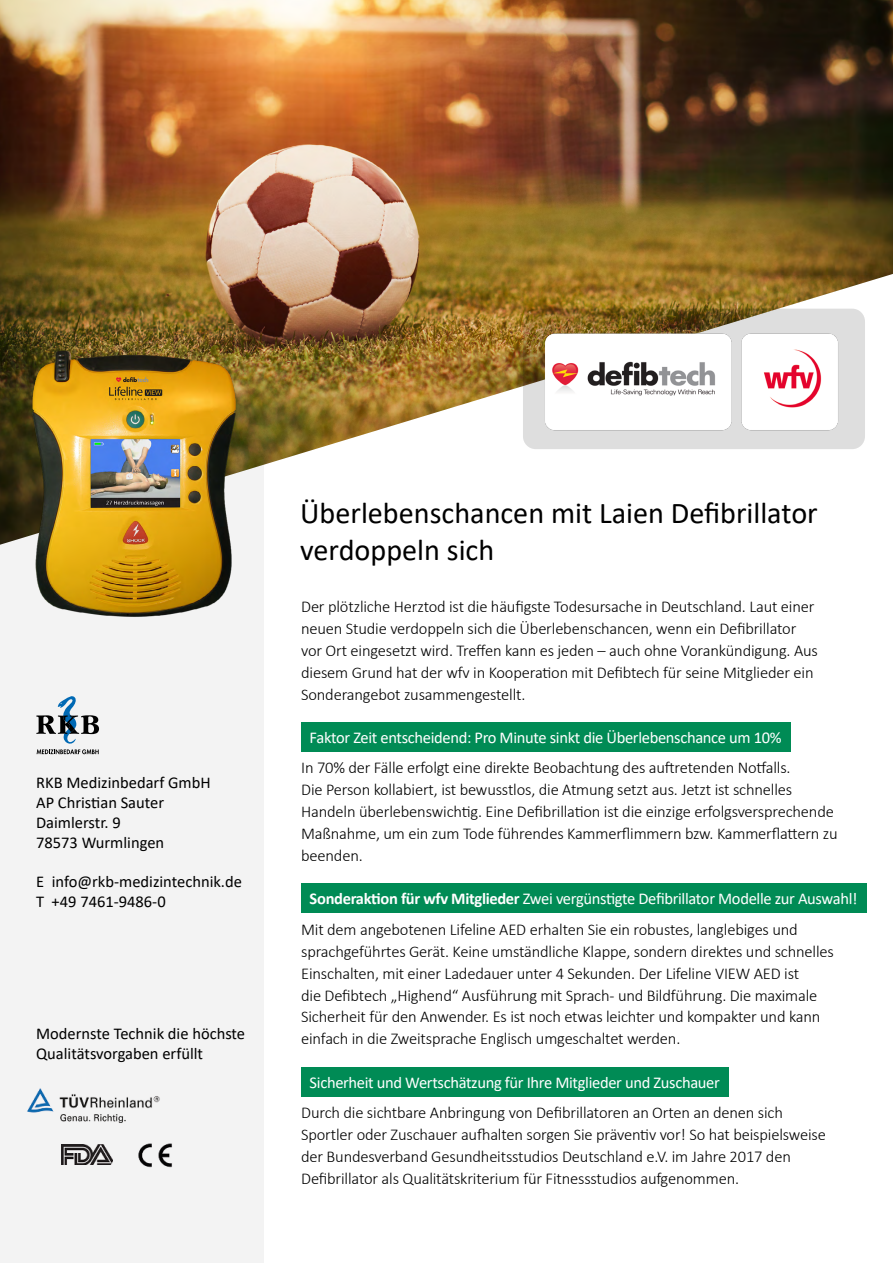
<style>
.page{position:relative;width:893px;height:1263px;background:#fff}
.page>*{position:absolute;margin:0;border:0;box-sizing:border-box;transform-origin:0 0}
.t1{font:30.15px/36.3px "Calibri";color:#000}
.t2{font:300 16.5px/21.9px "Calibri";letter-spacing:-.01em;color:#000}
.t3{font:16.5px/19.8px "Calibri";color:#000}
.t4{font:16.5px "Calibri";letter-spacing:-.02em;color:#fff}
.s1{font-weight:700;color:#fff}
.s2{font-weight:400;color:#fff}
</style>
<div class="page">
<div style="left:0;top:441px;width:263px;height:822px;background:#f3f3f3"></div>
<img style="left:0;top:0;width:893px;height:545px">
<img style="left:27px;top:1088px;width:133px;height:35px">
<img style="left:138px;top:1143px;width:34px;height:25px">
<img style="left:61px;top:1144px;width:51px;height:21px">
<svg style="left:523px;top:309px;width:342px;height:140px;background:#d5d2cc"></svg>
<img style="left:530px;top:304px;width:322px;height:137px">
<div style="left:301px;top:722px;width:489px;height:29px;background:#008b55"></div>
<div style="left:301px;top:883px;width:565px;height:30px;background:#008b55"></div>
<div style="left:301px;top:1067px;width:427px;height:29px;background:#008b55"></div>
<svg style="left:36px;top:696px;width:63px;height:58px"></svg>
<img style="left:26px;top:342px;width:213px;height:275px">
<p class="t3" style="left:36px;top:772px;width:176px">RKB Medizinbedarf GmbH<br>AP Christian Sauter<br>Daimlerstr. 9<br>78573 Wurmlingen</p>
<p class="t3" style="left:36px;top:871px;width:207px">E info@rkb-medizintechnik.de<br>T +49 7461-9486-0</p>
<p class="t3" style="left:36px;top:1023px;width:211px">Modernste Technik die höchste<br>Qualitätsvorgaben erfüllt</p>
<h1 class="t1" style="left:300px;top:494px;width:519px">Überlebenschancen mit Laien Defibrillator verdoppeln sich</h1>
<p class="t2" style="left:301px;top:595px;width:518px">Der plötzliche Herztod ist die häufigste Todesursache in Deutschland. Laut einer neuen Studie verdoppeln sich die Überlebenschancen, wenn ein Defibrillator vor Ort eingesetzt wird. Treffen kann es jeden – auch ohne Vorankündigung. Aus diesem Grund hat der wfv in Kooperation mit Defibtech für seine Mitglieder ein Sonderangebot zusammengestellt.</p>
<p class="t4" style="left:310px;top:726px;width:473px">Faktor Zeit entscheidend: Pro Minute sinkt die Überlebenschance um 10%</p>
<p class="t2" style="left:301px;top:757px;width:538px">In 70% der Fälle erfolgt eine direkte Beobachtung des auftretenden Notfalls.<br>Die Person kollabiert, ist bewusstlos, die Atmung setzt aus. Jetzt ist schnelles Handeln überlebenswichtig. Eine Defibrillation ist die einzige erfolgsversprechende Maßnahme, um ein zum Tode führendes Kammerflimmern bzw. Kammerflattern zu beenden.</p>
<p class="t2" style="left:301px;top:883px;width:558px;line-height:30.5px;text-indent:8px"><span class="s1">Sonderaktion für wfv Mitglieder</span> <span class="s2">Zwei vergünstigte Defibrillator Modelle zur Auswahl!<br></span>Mit dem angebotenen Lifeline AED erhalten Sie ein robustes, langlebiges und</p>
<p class="t2" style="left:301px;top:940px;width:534px">sprachgeführtes Gerät. Keine umständliche Klappe, sondern direktes und schnelles Einschalten, mit einer Ladedauer unter 4 Sekunden. Der Lifeline VIEW AED ist<br>die Defibtech „Highend“ Ausführung mit Sprach- und Bildführung. Die maximale Sicherheit für den Anwender. Es ist noch etwas leichter und kompakter und kann einfach in die Zweitsprache Englisch umgeschaltet werden.</p>
<p class="t4" style="left:310px;top:1071px;width:412px">Sicherheit und Wertschätzung für Ihre Mitglieder und Zuschauer</p>
<p class="t2" style="left:301px;top:1101px;width:526px">Durch die sichtbare Anbringung von Defibrillatoren an Orten an denen sich Sportler oder Zuschauer aufhalten sorgen Sie präventiv vor! So hat beispielsweise der Bundesverband Gesundheitsstudios Deutschland e.V. im Jahre 2017 den Defibrillator als Qualitätskriterium für Fitnessstudios aufgenommen.</p>
</div>
